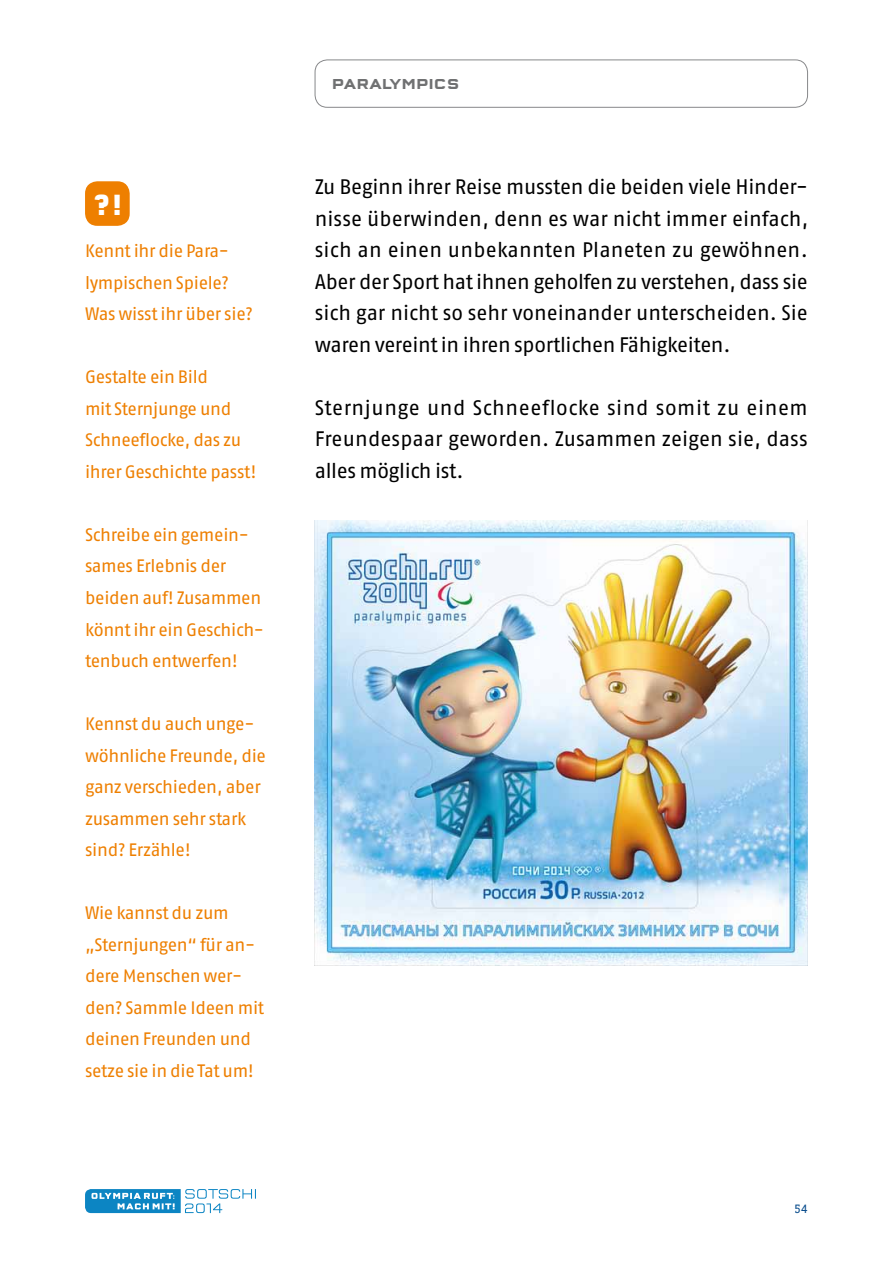
<style>
.page{position:relative;width:893px;height:1263px;background:#fff}
.page>*{position:absolute;margin:0;border:0;box-sizing:border-box;transform-origin:0 0}
.t1{font:700 30.45px "Q Type Square";color:#fff}
.t2{font:21px/31.5px "Fago No";letter-spacing:-.01em;color:#000}
.t3{font:18px/31.5px "Fago No";letter-spacing:-.015em;color:#ee7f00}
.t4{font:700 15px "Q Type Square";letter-spacing:.005em;color:#707172}
.t5{font:12px "Fago Office Serif";color:#0a4d8d}
</style>
<div class="page">
<div style="left:315px;top:60px;width:493px;height:48px;border:1px solid #87888a;border-radius:12px"></div>
<svg style="left:85px;top:1189px;width:171px;height:24px"></svg>
<div style="left:85px;top:181px;width:45px;height:45px;background:#ee7f00;border-radius:12px"></div>
<img style="left:315px;top:520px;width:493px;height:445px">
<h1 class="t1" style="left:92px;top:187px;width:32px">?!</h1>
<p class="t3" style="left:85px;top:235px;width:170px">Kennt ihr die Para&shy;lympischen Spiele?<br>Was wisst ihr über sie?</p>
<p class="t3" style="left:85px;top:361px;width:173px">Gestalte ein Bild<br>mit Sternjunge und<br>Schneeflocke, das zu ihrer Geschichte passt!</p>
<p class="t3" style="left:85px;top:519px;width:178px">Schreibe ein gemein&shy;sames Erlebnis der beiden auf! Zusammen könnt ihr ein Geschich&shy;tenbuch entwerfen!</p>
<p class="t3" style="left:85px;top:708px;width:182px">Kennst du auch unge&shy;wöhnliche Freunde, die ganz verschieden, aber zusammen sehr stark sind? Erzähle!</p>
<p class="t3" style="left:85px;top:897px;width:181px">Wie kannst du zum „Sternjungen“ für an&shy;dere Menschen wer&shy;den? Sammle Ideen mit deinen Freunden und setze sie in die Tat um!</p>
<p class="t4" style="left:332px;top:75px;width:129px">PARALYMPI CS</p>
<p class="t2" style="left:315px;top:171px;width:495px">Zu Beginn ihrer Reise mussten die beiden viele Hinder&shy;nisse überwinden, denn es war nicht immer einfach, sich an einen unbekannten Planeten zu gewöhnen.<br>Aber der Sport hat ihnen geholfen zu verstehen, dass sie sich gar nicht so sehr voneinander unterscheiden. Sie waren vereint in ihren sportlichen Fähigkeiten.</p>
<p class="t2" style="left:315px;top:392px;width:495px;text-align:justify">Sternjunge und Schneeflocke sind somit zu einem Freundespaar geworden. Zusammen zeigen sie, dass alles möglich ist.</p>
<p class="t5" style="left:794px;top:1202px;width:15px">54</p>
</div>
